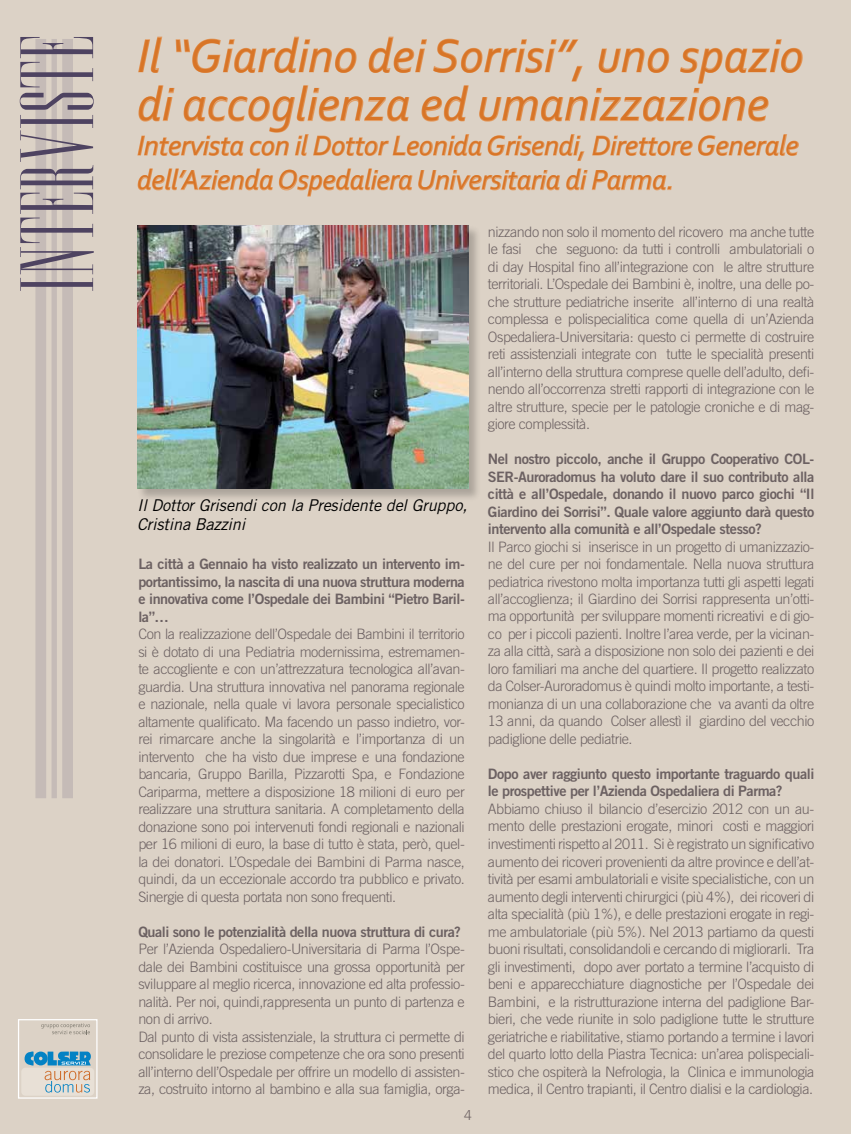
<style>
.page{position:relative;width:851px;height:1134px;background:#fff}
.page>*{position:absolute;margin:0;border:0;box-sizing:border-box;transform-origin:0 0}
.t1{font:93.75px "Edition";color:#4e4361;scale:1.18 1}
.t2{font:italic 48.75px/48.8px "Corbel";color:#d87527}
.t3{font:italic 28.75px/34.5px "Corbel";letter-spacing:-.01em;color:#d87527}
.t4{font:italic 16.25px/19.5px "Trade Gothic";letter-spacing:-.01em;color:#000}
.t5{font:300 14.38px/17.5px "Trade Gothic";letter-spacing:-.03em;color:#6c6162;text-align:justify}
.t6{font:14.38px/17.5px "Trade Gothic Bold Two";letter-spacing:-.03em;color:#6c6162;text-align:justify}
.t7{font:300 13.75px "Trade Gothic";color:#6c6162}
</style>
<div class="page">
<div style="left:0;top:0;width:850px;height:1134px;background:#dcd2c6"></div>
<div style="left:62px;top:39px;width:11px;height:759px;background:#c5bbb7"></div>
<div style="left:52px;top:39px;width:5px;height:759px;background:#c5bbb7"></div>
<div style="left:35px;top:39px;width:11px;height:759px;background:#c5bbb7"></div>
<div style="left:18px;top:1019px;width:79px;height:80px;border:1px solid #fff"></div>
<div style="left:21px;top:1068px;width:73px;height:28px;background:#e8e0d6;border-radius:4px"></div>
<svg style="left:24px;top:1051px;width:67px;height:41px"></svg>
<svg style="left:41px;top:1023px;width:49px;height:11px"></svg>
<svg style="left:137px;top:36px;width:666px;height:161px"></svg>
<div style="left:136px;top:225px;width:345px;height:276px;background:#000;opacity:.22"></div>
<img style="left:137px;top:225px;width:331px;height:264px">
<h1 class="t1" style="left:6px;top:293px;width:219px;rotate:-90deg">Interviste</h1>
<h2 class="t2" style="left:137px;top:30px;width:668px">Il “Giardino dei Sorrisi”, uno spazio di accoglienza ed umanizzazione</h2>
<h3 class="t3" style="left:137px;top:127px;width:663px">Intervista con il Dottor Leonida Grisendi, Direttore Generale dell’Azienda Ospedaliera Universitaria di Parma.</h3>
<p class="t5" style="left:488px;top:222px;width:328px">nizzando non solo il momento del ricovero ma anche tutte le fasi che seguono: da tutti i controlli ambulatoriali o di day Hospital fino all’integrazione con le altre strutture territoriali. L’Ospedale dei Bambini è, inoltre, una delle po&shy;che strutture pediatriche inserite all’interno di una realtà complessa e polispecialitica come quella di un’Azienda Ospedaliera-Universitaria: questo ci permette di costruire reti assistenziali integrate con tutte le specialità presenti all’interno della struttura comprese quelle dell’adulto, defi&shy;nendo all’occorrenza stretti rapporti di integrazione con le altre strutture, specie per le patologie croniche e di mag&shy;giore complessità.</p>
<p class="t6" style="left:488px;top:450px;width:328px">Nel nostro piccolo, anche il Gruppo Cooperativo COL-SER-Auroradomus ha voluto dare il suo contributo alla città e all’Ospedale, donando il nuovo parco giochi “Il Giardino dei Sorrisi”. Quale valore aggiunto darà questo intervento alla comunità e all’Ospedale stesso?</p>
<p class="t5" style="left:488px;top:537px;width:328px">Il Parco giochi si inserisce in un progetto di umanizzazio&shy;ne del cure per noi fondamentale. Nella nuova struttura pediatrica rivestono molta importanza tutti gli aspetti legati all’accoglienza; il Giardino dei Sorrisi rappresenta un’otti&shy;ma opportunità per sviluppare momenti ricreativi e di gio&shy;co per i piccoli pazienti. Inoltre l’area verde, per la vicinan&shy;za alla città, sarà a disposizione non solo dei pazienti e dei loro familiari ma anche del quartiere. Il progetto realizzato da Colser-Auroradomus è quindi molto importante, a testi&shy;monianza di un una collaborazione che va avanti da oltre 13 anni, da quando Colser allestì il giardino del vecchio padiglione delle pediatrie.</p>
<p class="t6" style="left:488px;top:765px;width:328px">Dopo aver raggiunto questo importante traguardo quali le prospettive per l’Azienda Ospedaliera di Parma?</p>
<p class="t5" style="left:488px;top:800px;width:328px">Abbiamo chiuso il bilancio d’esercizio 2012 con un au&shy;mento delle prestazioni erogate, minori costi e maggiori investimenti rispetto al 2011. Si è registrato un significativo aumento dei ricoveri provenienti da altre province e dell’at&shy;tività per esami ambulatoriali e visite specialistiche, con un aumento degli interventi chirurgici (più 4%), dei ricoveri di alta specialità (più 1%), e delle prestazioni erogate in regi&shy;me ambulatoriale (più 5%). Nel 2013 partiamo da questi buoni risultati, consolidandoli e cercando di migliorarli. Tra gli investimenti, dopo aver portato a termine l’acquisto di beni e apparecchiature diagnostiche per l’Ospedale dei Bambini, e la ristrutturazione interna del padiglione Bar&shy;bieri, che vede riunite in solo padiglione tutte le strutture geriatriche e riabilitative, stiamo portando a termine i lavori del quarto lotto della Piastra Tecnica: un’area polispeciali&shy;stico che ospiterà la Nefrologia, la Clinica e immunologia medica, il Centro trapianti, il Centro dialisi e la cardiologia.</p>
<p class="t4" style="left:137px;top:495px;width:331px">Il Dottor Grisendi con la Presidente del Gruppo,<br>Cristina Bazzini</p>
<p class="t6" style="left:138px;top:555px;width:328px">La città a Gennaio ha visto realizzato un intervento im&shy;portantissimo, la nascita di una nuova struttura moderna e innovativa come l’Ospedale dei Bambini “Pietro Baril&shy;la”…</p>
<p class="t5" style="left:138px;top:625px;width:328px">Con la realizzazione dell’Ospedale dei Bambini il territorio si è dotato di una Pediatria modernissima, estremamen&shy;te accogliente e con un’attrezzatura tecnologica all’avan&shy;guardia. Una struttura innovativa nel panorama regionale e nazionale, nella quale vi lavora personale specialistico altamente qualificato. Ma facendo un passo indietro, vor&shy;rei rimarcare anche la singolarità e l’importanza di un intervento che ha visto due imprese e una fondazione bancaria, Gruppo Barilla, Pizzarotti Spa, e Fondazione Cariparma, mettere a disposizione 18 milioni di euro per realizzare una struttura sanitaria. A completamento della donazione sono poi intervenuti fondi regionali e nazionali per 16 milioni di euro, la base di tutto è stata, però, quel&shy;la dei donatori. L’Ospedale dei Bambini di Parma nasce, quindi, da un eccezionale accordo tra pubblico e privato.<br>Sinergie di questa portata non sono frequenti.</p>
<p class="t6" style="left:138px;top:922px;width:324px">Quali sono le potenzialità della nuova struttura di cura?</p>
<p class="t5" style="left:138px;top:940px;width:328px;text-align:left">Per l’Azienda Ospedaliero-Universitaria di Parma l’Ospe&shy;dale dei Bambini costituisce una grossa opportunità per sviluppare al meglio ricerca, innovazione ed alta professio&shy;nalità. Per noi, quindi,rappresenta un punto di partenza e non di arrivo.<br>Dal punto di vista assistenziale, la struttura ci permette di consolidare le preziose competenze che ora sono presenti all’interno dell’Ospedale per offrire un modello di assisten&shy;za, costruito intorno al bambino e alla sua famiglia, orga-</p>
<p class="t7" style="left:464px;top:1107px;width:9px">4</p>
</div>
